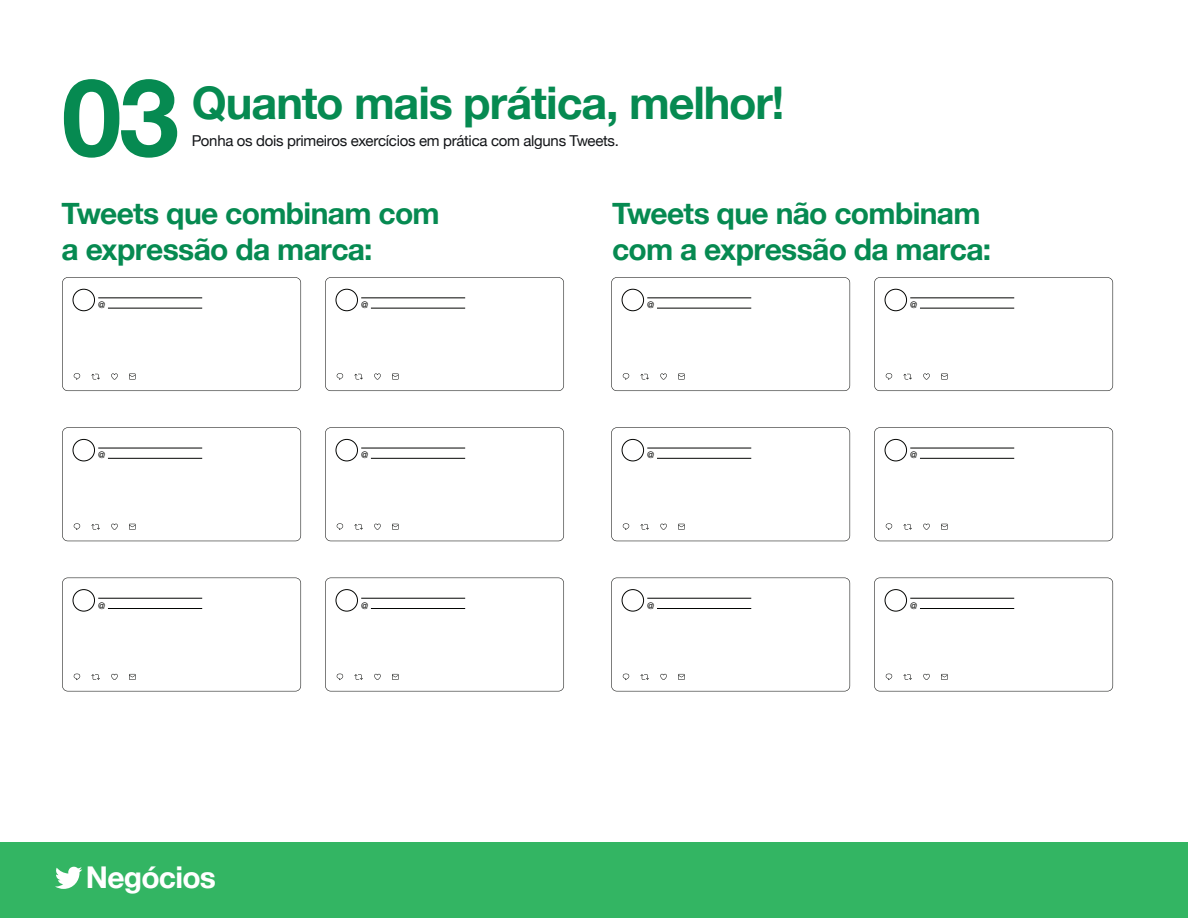
<style>
.page{position:relative;width:1188px;height:918px;background:#fff}
.page>*{position:absolute;margin:0;border:0;box-sizing:border-box;transform-origin:0 0}
.t1{font:700 108px "Helvetica Neue";color:#068a51}
.t2{font:700 45px "Helvetica Neue";letter-spacing:-.025em;color:#068a51}
.t3{font:700 30px/36px "Helvetica Neue";letter-spacing:-.02em;color:#068a51}
.t4{font:700 30px "Helvetica Neue";letter-spacing:-.025em;color:#fff}
.t5{font:15px "Helvetica Neue";letter-spacing:-.02em;color:#131518}
.t6{font:9px "Helvetica Neue";color:#040503}
</style>
<div class="page">
<div style="left:0;top:843px;width:1188px;height:75px;background:#33b563"></div>
<svg style="left:55px;top:866px;width:27px;height:23px"></svg>
<svg style="left:62px;top:277px;width:239px;height:114px"></svg>
<svg style="left:62px;top:427px;width:239px;height:114px"></svg>
<svg style="left:62px;top:578px;width:239px;height:113px"></svg>
<svg style="left:325px;top:277px;width:239px;height:114px"></svg>
<svg style="left:325px;top:427px;width:239px;height:114px"></svg>
<svg style="left:325px;top:578px;width:239px;height:113px"></svg>
<svg style="left:611px;top:277px;width:239px;height:114px"></svg>
<svg style="left:611px;top:427px;width:239px;height:114px"></svg>
<svg style="left:611px;top:578px;width:239px;height:113px"></svg>
<svg style="left:874px;top:277px;width:239px;height:114px"></svg>
<svg style="left:874px;top:427px;width:239px;height:114px"></svg>
<svg style="left:874px;top:578px;width:239px;height:113px"></svg>
<h1 class="t1" style="left:62px;top:51px;width:119px">03</h1>
<h2 class="t2" style="left:192px;top:75px;width:594px">Quanto mais prática, melhor!</h2>
<p class="t5" style="left:192px;top:132px;width:429px">Ponha os dois primeiros exercícios em prática com alguns Tweets.</p>
<p class="t3" style="left:62px;top:194px;width:380px">Tweets que combinam com a expressão da marca:</p>
<p class="t3" style="left:612px;top:194px;width:381px">Tweets que não combinam com a expressão da marca:</p>
<p class="t6" style="left:98px;top:300px;width:9px">@</p>
<p class="t6" style="left:361px;top:300px;width:9px">@</p>
<p class="t6" style="left:647px;top:300px;width:9px">@</p>
<p class="t6" style="left:910px;top:300px;width:9px">@</p>
<p class="t6" style="left:98px;top:450px;width:9px">@</p>
<p class="t6" style="left:361px;top:450px;width:9px">@</p>
<p class="t6" style="left:647px;top:450px;width:9px">@</p>
<p class="t6" style="left:910px;top:450px;width:9px">@</p>
<p class="t6" style="left:98px;top:600px;width:9px">@</p>
<p class="t6" style="left:361px;top:600px;width:9px">@</p>
<p class="t6" style="left:647px;top:600px;width:9px">@</p>
<p class="t6" style="left:910px;top:600px;width:9px">@</p>
<p class="t4" style="left:86px;top:859px;width:132px">Negócios</p>
</div>
